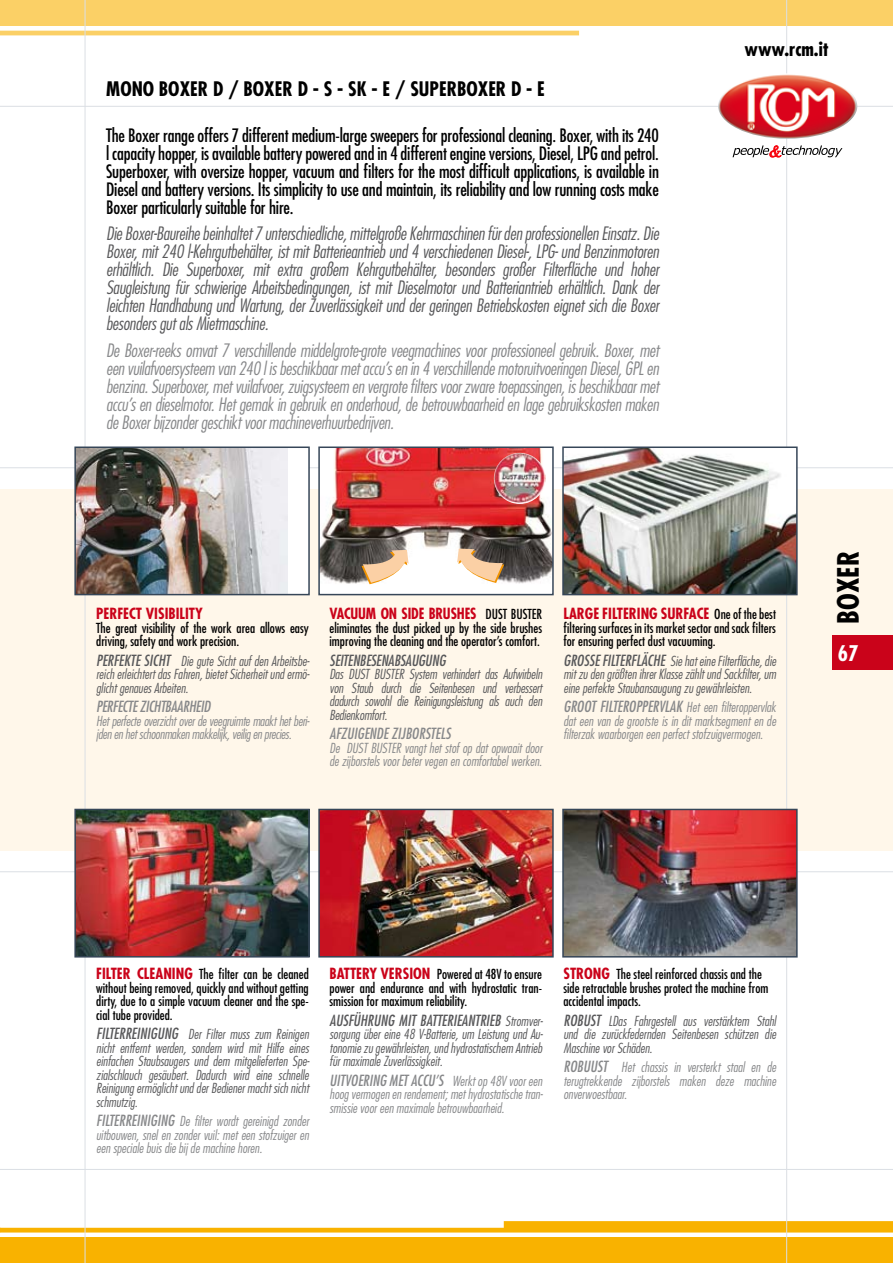
<style>
.page{position:relative;width:893px;height:1263px;background:#fff}
.page>*{position:absolute;margin:0;border:0;box-sizing:border-box;transform-origin:0 0}
.t1{font:700 condensed 28.65px "Futura";color:#000}
.t2{font:700 condensed 21px "Futura";color:#fff}
.t3{font:700 condensed 19.5px "Futura";color:#000}
.t4{font:italic 300 condensed 18px/18px "Futura";letter-spacing:-.01em;color:#58585a;text-align:justify}
.t5{font:italic 300 condensed 18px/18px "Futura";letter-spacing:-.015em;color:#87888a;text-align:justify}
.t6{font:condensed 18px/18px "Futura";letter-spacing:-.01em;color:#000;text-align:justify}
.t7{font:700 condensed 15px "Futura";color:#ca031a}
.t8{font:italic condensed 15px "Futura";color:#58585a}
.t9{font:italic condensed 15px "Futura";color:#87888a}
.t10{font:italic condensed 15px "Futura";letter-spacing:-.02em;color:#87888a}
.t11{font:700 condensed 15px "Futura";color:#ca031a;scale:.96 1}
.t12{font:italic 300 condensed 13.5px/13.5px "Futura";color:#58585a;text-align:justify}
.t13{font:condensed 13.5px/13.5px "Futura";color:#000;text-align:justify}
.t14{font:italic 300 condensed 13.5px/13.5px "Futura";color:#87888a;text-align:justify}
.t15{font:italic 300 condensed 13.5px/13.5px "Futura";letter-spacing:-.02em;color:#87888a}
.s1{font-weight:400;font-size:15px}
.s2{font-weight:700;font-size:15px;color:#ca031a}
</style>
<div class="page">
<div style="left:0;top:0;width:893px;height:26px;background:#fbd066"></div>
<svg style="left:0;top:0;width:579px;height:42px"></svg>
<div style="left:0;top:1238px;width:893px;height:25px;background:#f9b200"></div>
<svg style="left:0;top:1221px;width:893px;height:11px"></svg>
<div style="left:0;top:489px;width:893px;height:361px;background:#fff7ea"></div>
<hr style="left:0;top:467px;width:893px;height:1px;background:#dbdfe4">
<hr style="left:0;top:871px;width:893px;height:1px;background:#dbdfe4">
<hr style="left:0;top:106px;width:893px;height:1px;background:#dbdfe4">
<hr style="left:786px;top:0;width:1px;height:1263px;background:#dbdfe4">
<hr style="left:0;top:1169px;width:893px;height:1px;background:#dbdfe4">
<svg style="left:733px;top:145px;width:109px;height:13px"></svg>
<img style="left:718px;top:73px;width:139px;height:66px">
<hr style="left:85px;top:0;width:1px;height:1263px;background:#dbdfe4">
<div style="left:833px;top:636px;width:60px;height:34px;background:#ca031a"></div>
<img style="left:565px;top:449px;width:230px;height:143px">
<div style="left:562px;top:446px;width:236px;height:149px;border:2px solid #364658"></div>
<div style="left:75px;top:447px;width:234px;height:148px;background:#fff"></div>
<img style="left:77px;top:449px;width:211px;height:143px">
<div style="left:74px;top:446px;width:236px;height:149px;border:2px solid #364658"></div>
<img style="left:321px;top:449px;width:230px;height:141px">
<div style="left:318px;top:446px;width:236px;height:149px;border:2px solid #364658"></div>
<img style="left:565px;top:812px;width:230px;height:142px">
<div style="left:562px;top:809px;width:236px;height:148px;border:2px solid #364658"></div>
<img style="left:77px;top:812px;width:230px;height:142px">
<div style="left:74px;top:809px;width:236px;height:148px;border:2px solid #364658"></div>
<img style="left:321px;top:812px;width:230px;height:142px">
<div style="left:318px;top:809px;width:236px;height:148px;border:2px solid #364658"></div>
<img style="left:494px;top:453px;width:52px;height:51px;border-radius:26px">
<svg style="left:457px;top:549px;width:47px;height:34px;background:#cbb297"></svg>
<svg style="left:361px;top:550px;width:48px;height:34px;background:#cdb49a"></svg>
<h3 class="t3" style="left:106px;top:76px;width:438px">MONO BOXER D / BOXER D - S - SK - E / SUPERBOXER D - E</h3>
<p class="t6" style="left:106px;top:126px;width:554px">The Boxer range offers 7 different medium-large sweepers for professional cleaning. Boxer, with its 240 l capacity hopper, is available battery powered and in 4 different engine versions, Diesel, LPG and petrol.<br>Superboxer, with oversize hopper, vacuum and filters for the most difficult applications, is available in Diesel and battery versions. Its simplicity to use and maintain, its reliability and low running costs make Boxer particularly suitable for hire.</p>
<p class="t4" style="left:106px;top:225px;width:554px">Die Boxer-Baureihe beinhaltet 7 unterschiedliche, mittelgroße Kehrmaschinen für den professionellen Einsatz. Die Boxer, mit 240 l-Kehrgutbehälter, ist mit Batterieantrieb und 4 verschiedenen Diesel-, LPG- und Benzinmotoren erhältlich. Die Superboxer, mit extra großem Kehrgutbehälter, besonders großer Filterfläche und hoher Saugleistung für schwierige Arbeitsbedingungen, ist mit Dieselmotor und Batteriantrieb erhältlich. Dank der leichten Handhabung und Wartung, der Zuverlässigkeit und der geringen Betriebskosten eignet sich die Boxer besonders gut als Mietmaschine.</p>
<p class="t5" style="left:106px;top:342px;width:554px">De Boxer-reeks omvat 7 verschillende middelgrote-grote veegmachines voor professioneel gebruik. Boxer, met een vuilafvoersysteem van 240 l is beschikbaar met accu’s en in 4 verschillende motoruitvoeringen Diesel, GPL en benzina. Superboxer, met vuilafvoer, zuigsysteem en vergrote filters voor zware toepassingen, is beschikbaar met accu’s en dieselmotor. Het gemak in gebruik en onderhoud, de betrouwbaarheid en lage gebruikskosten maken de Boxer bijzonder geschikt voor machineverhuurbedrijven.</p>
<h3 class="t3" style="left:744px;top:37px;width:86px">WWW.RCM.IT</h3>
<p class="t7" style="left:96px;top:604px;width:8px">PERFE</p>
<p class="t7" style="left:129px;top:604px;width:24px">CT VISIBILIT</p>
<p class="t7" style="left:195px;top:604px;width:9px">Y</p>
<p class="t13" style="left:96px;top:621px;width:214px">The great visibility of the work area allows easy driving, safety and work precision.</p>
<p class="t12" style="left:96px;top:654px;width:215px"><span class="s1">PERFEKTE SICH T</span> Die gute Sicht auf den Arbeitsbe&shy;reich erleichtert das Fahren, bietet Sicherheit und ermö&shy;glicht genaues Arbeiten.</p>
<p class="t10" style="left:96px;top:698px;width:82px">PER FEC TE ZICH TBAARHEI</p>
<p class="t9" style="left:203px;top:698px;width:8px">D</p>
<p class="t15" style="left:96px;top:714px;width:215px">Het perfecte overzicht over de veegruimte maakt het beri&shy;jden en het schoonmaken makkelijk, veilig en precies.</p>
<p class="t11" style="left:330px;top:604px;width:32px">VACUUM</p>
<p class="t11" style="left:381px;top:604px;width:29px">ON SIDE</p>
<p class="t11" style="left:429px;top:604px;width:9px">BRUS</p>
<p class="t13" style="left:330px;top:607px;width:214px;text-indent:127px"><span class="s2">HES</span> DUST BUSTER eliminates the dust picked up by the side brushes improving the cleaning and the operator’s comfort.</p>
<p class="t8" style="left:330px;top:651px;width:43px">SEI TENBESENA</p>
<p class="t8" style="left:394px;top:651px;width:14px">BSAUGUNG</p>
<p class="t12" style="left:330px;top:667px;width:214px">Das DUST BUSTER System verhindert das Aufwirbeln von Staub durch die Seitenbesen und verbessert dadurch sowohl die Reinigungsleistung als auch den Bedienkomfort.</p>
<p class="t9" style="left:330px;top:725px;width:25px">AFZUIGEN</p>
<p class="t9" style="left:376px;top:725px;width:76px">DE ZIJBORS TELS</p>
<p class="t14" style="left:330px;top:741px;width:214px">De DUST BUSTER vangt het stof op dat opwaait door de zijborstels voor beter vegen en comfortabel werken.</p>
<p class="t7" style="left:563px;top:604px;width:46px">LARGEFILTERIN</p>
<p class="t7" style="left:649px;top:604px;width:20px">G SURFA</p>
<p class="t13" style="left:563px;top:607px;width:214px;text-indent:133px"><span class="s2">CE</span> One of the best filtering surfaces in its market sector and sack filters for ensuring perfect dust vacuuming.</p>
<p class="t12" style="left:563px;top:654px;width:214px"><span class="s1">GROSSE FILTERFLÄCHE</span> Sie hat eine Filterfläche, die mit zu den größten ihrer Klasse zählt und Sackfilter, um eine perfekte Staubansaugung zu gewährleisten.</p>
<p class="t14" style="left:563px;top:700px;width:214px"><span class="s1">GROOT FILTEROPPERVLAK</span> Het een filteroppervlak dat een van de grootste is in dit marktsegment en de filterzak waarborgen een perfect stofzuigvermogen.</p>
<h1 class="t1" style="left:831px;top:624px;width:74px;rotate:-90deg">BOXER</h1>
<h2 class="t2" style="left:838px;top:640px;width:22px">67</h2>
<p class="t13" style="left:96px;top:967px;width:214px;text-indent:88px"><span class="s2">G</span> The filter can be cleaned without being removed, quickly and without getting dirty, due to a simple vacuum cleaner and the spe&shy;cial tube provided.</p>
<p class="t8" style="left:96px;top:1025px;width:25px">FILTERREINIGUNG</p>
<p class="t7" style="left:96px;top:964px;width:7px">FILTER</p>
<p class="t7" style="left:137px;top:964px;width:15px">CLEANIN</p>
<p class="t12" style="left:96px;top:1027px;width:214px;text-indent:92px">Der Filter muss zum Reinigen nicht entfernt werden, sondern wird mit Hilfe eines einfachen Staubsaugers und dem mitgelieferten Spe&shy;zialschlauch gesäubert. Dadurch wird eine schnelle Reinigung ermöglicht und der Bediener macht sich nicht schmutzig.</p>
<p class="t9" style="left:96px;top:1112px;width:24px">FILTERREINIGING</p>
<p class="t14" style="left:96px;top:1114px;width:214px;text-indent:83px">De filter wordt gereinigd zonder uitbouwen, snel en zonder vuil: met een stofzuiger en een speciale buis die bij de machine horen.</p>
<p class="t7" style="left:330px;top:964px;width:8px">BATTER</p>
<p class="t7" style="left:370px;top:964px;width:19px">Y VERSION</p>
<p class="t13" style="left:330px;top:967px;width:214px;text-indent:107px">Powered at 48V to ensure power and endurance and with hydrostatic tran&shy;smission for maximum reliability.</p>
<p class="t8" style="left:330px;top:1011px;width:39px">AUSFÜHRUNG</p>
<p class="t8" style="left:399px;top:1011px;width:50px">MI T BATTERIEAN</p>
<p class="t12" style="left:330px;top:1014px;width:214px;text-indent:145px"><span class="s1">TRIEB</span> Stromver&shy;sorgung über eine 48 V-Batterie, um Leistung und Au&shy;tonomie zu gewährleisten, und hydrostatischem Antrieb für maximale Zuverlässigkeit.</p>
<p class="t9" style="left:330px;top:1071px;width:35px">UI TVOERING</p>
<p class="t14" style="left:330px;top:1074px;width:215px;text-indent:60px"><span class="s1">MET ACCU ’S</span> Werkt op 48V voor een hoog vermogen en rendement; met hydrostatische tran&shy;smissie voor een maximale betrouwbaarheid.</p>
<p class="t13" style="left:563px;top:967px;width:207px;text-align:left;text-indent:38px"><span class="s2">G</span> The steel reinforced chassis and the side retractable brushes protect the machine from accidental impacts.</p>
<p class="t12" style="left:563px;top:1014px;width:214px"><span class="s1">ROBUS T</span> LDas Fahrgestell aus verstärktem Stahl und die zurückfedernden Seitenbesen schützen die Maschine vor Schäden.</p>
<p class="t14" style="left:563px;top:1060px;width:214px"><span class="s1">ROBUUS T</span> Het chassis in versterkt staal en de terugtrekkende zijborstels maken deze machine onverwoestbaar.</p>
<p class="t7" style="left:563px;top:964px;width:9px">STRON</p>
</div>
